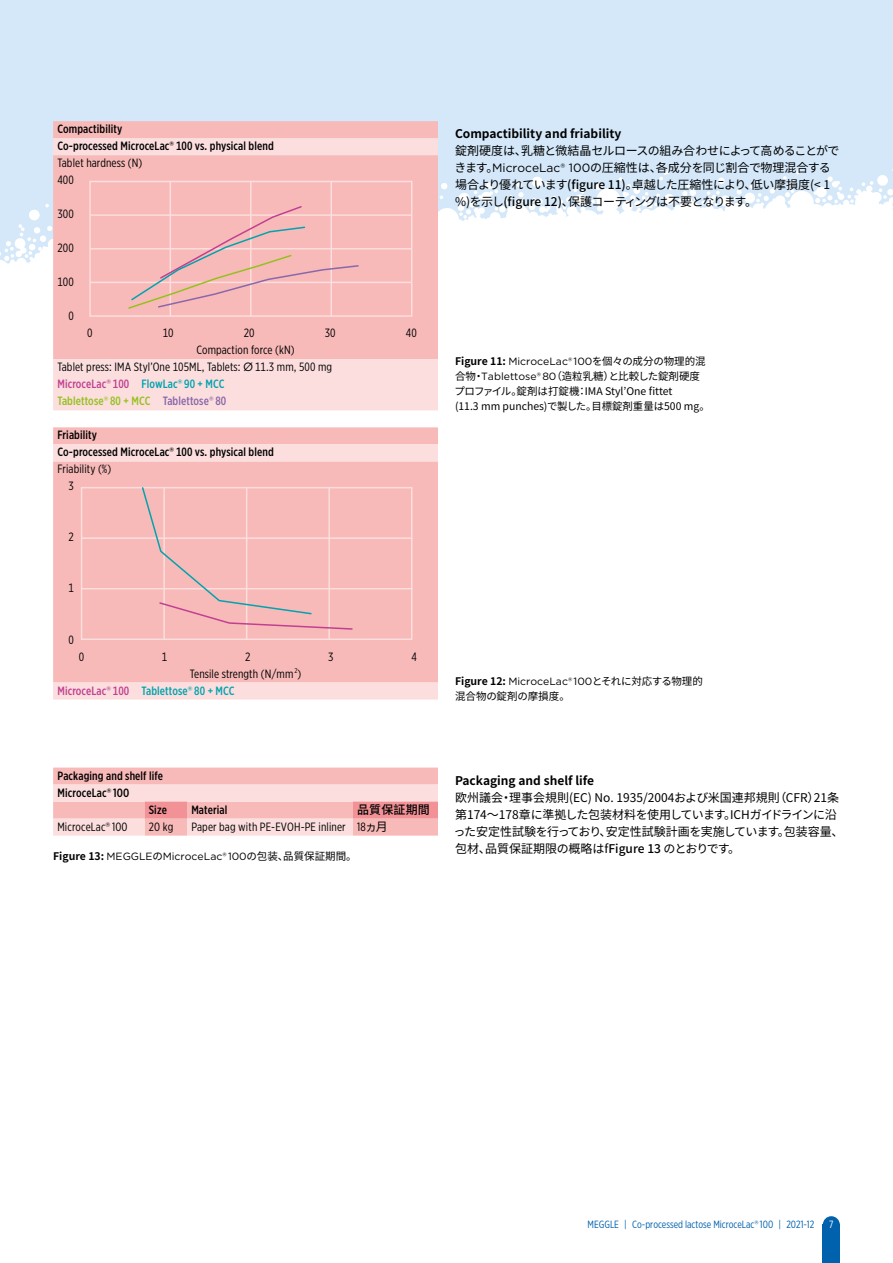
<style>
.page{position:relative;width:893px;height:1263px;background:#fff}
.page>*{position:absolute;margin:0;border:0;box-sizing:border-box;transform-origin:0 0}
.t1{font:12px/17px "Gotham X Narrow";letter-spacing:.01em;color:#000}
.t2{font:500 12px/17px "Gotham X Narrow";letter-spacing:.01em;color:#000}
.t3{font:12px/17px "Noto Sans CJ Kjp";letter-spacing:-.04em;color:#000}
.t4{font:12px/17px "Noto Sans CJ Kjp";letter-spacing:-.01em;color:#000}
.t5{font:700 12px "Noto Sans CJ Kjp";color:#000}
.t6{font:500 12px "Noto Sans CJ Ksc";letter-spacing:.01em;color:#000}
.t7{font:10.5px "Gotham";color:#000}
.t8{font:10.5px/15px "Noto Sans CJ Kjp";color:#000}
.t9{font:10.5px "Gotham X Narrow";color:#0061ad}
.t10{font:10.5px "Gotham X Narrow";color:#fff}
.s1{font-family:"Gotham"}
.s2{font-weight:400}
.s3{font-weight:500;color:#c14091}
.s4{font-family:"Gotham";font-weight:500;color:#c14091}
.s5{font-weight:500;color:#00a3af}
.s6{font-family:"Gotham";font-weight:500;color:#00a3af}
.s7{font-weight:500;color:#94c11c}
.s8{font-family:"Gotham";font-weight:500;color:#94c11c}
.s9{font-weight:500;color:#8967aa}
.s10{font-family:"Gotham";font-weight:500;color:#8967aa}
.s11{font-weight:500}
.s12{font-family:"Noto Sans CJ Kjp";font-weight:700}
.s13{font-family:"Noto Sans CJ Kjp"}
.s14{font-family:"Noto Sans CJ Ksc"}
</style>
<div class="page">
<div style="left:0;top:0;width:893px;height:455px;background:#d4e8f9"></div>
<svg style="left:0;top:169px;width:893px;height:286px;background:#f9fcfe"></svg>
<div style="left:823px;top:1225px;width:17px;height:38px;background:#0061ad"></div>
<div style="left:823px;top:1216px;width:17px;height:17px;background:#0061ad;border-radius:50%"></div>
<div style="left:53px;top:427px;width:385px;height:17px;background:#f7bab9"></div>
<svg style="left:53px;top:444px;width:385px;height:255px;background:#f7c1c0"></svg>
<div style="left:81px;top:487px;width:331px;height:153px;border:2px solid #fbdedd"></div>
<hr style="left:246px;top:488px;width:1px;height:151px;background:#fbdedd">
<hr style="left:163px;top:488px;width:2px;height:151px;background:#fbdedd">
<hr style="left:328px;top:488px;width:2px;height:151px;background:#fbdedd">
<hr style="left:82px;top:537px;width:330px;height:2px;background:#fbdedd">
<hr style="left:82px;top:588px;width:330px;height:1px;background:#fbdedd">
<svg style="left:141px;top:486px;width:213px;height:144px;background:#f3baba"></svg>
<div style="left:53px;top:121px;width:385px;height:17px;background:#f7bab9"></div>
<svg style="left:53px;top:138px;width:385px;height:272px;background:#f8c6c5"></svg>
<div style="left:89px;top:181px;width:323px;height:136px;border:2px solid #fbdedd"></div>
<hr style="left:170px;top:181px;width:1px;height:135px;background:#fbdedd">
<hr style="left:250px;top:181px;width:2px;height:135px;background:#fbdedd">
<hr style="left:330px;top:181px;width:2px;height:135px;background:#fbdedd">
<hr style="left:90px;top:214px;width:322px;height:2px;background:#fbdedd">
<hr style="left:90px;top:248px;width:322px;height:1px;background:#fbdedd">
<hr style="left:90px;top:282px;width:322px;height:1px;background:#fbdedd">
<svg style="left:127px;top:205px;width:233px;height:105px;background:#f1b9b8"></svg>
<svg style="left:53px;top:767px;width:385px;height:69px;background:#f8c7c6"></svg>
<p class="t2" style="left:57px;top:120px;width:218px">Compactibility<br>Co-processed MicroceLac<span class="s1">®</span> 100 vs. physical blend<br><span class="s2">Tablet hardness (N)<br>400</span></p>
<p class="t1" style="left:57px;top:205px;width:18px">300</p>
<p class="t1" style="left:57px;top:239px;width:18px">200</p>
<p class="t1" style="left:57px;top:273px;width:18px">100</p>
<p class="t1" style="left:68px;top:307px;width:7px">0</p>
<p class="t1" style="left:87px;top:324px;width:7px">0</p>
<p class="t1" style="left:163px;top:324px;width:12px">10</p>
<p class="t1" style="left:244px;top:324px;width:12px">20</p>
<p class="t1" style="left:325px;top:324px;width:12px">30</p>
<p class="t1" style="left:406px;top:324px;width:12px">40</p>
<p class="t1" style="left:57px;top:341px;width:276px;text-indent:139px">Compaction force (kN)<br>Tablet press: IMA Styl’One 105ML, Tablets: <span class="s1">Ø</span> 11.3 mm, 500 mg <span class="s3">MicroceLac</span><span class="s4">®</span> <span class="s3">100</span> <span class="s5">FlowLac</span><span class="s6">®</span> <span class="s5">90 + MCC<br></span><span class="s7">Tablettose</span><span class="s8">®</span> <span class="s7">80 + MCC</span> <span class="s9">Tablettose</span><span class="s10">®</span> <span class="s9">80</span></p>
<p class="t2" style="left:57px;top:427px;width:41px">Friability</p>
<p class="t2" style="left:57px;top:444px;width:218px">Co-processed MicroceLac<span class="s1">®</span> 100 vs. physical blend</p>
<p class="t1" style="left:57px;top:460px;width:55px">Friability (%)</p>
<p class="t1" style="left:68px;top:477px;width:7px">3</p>
<p class="t1" style="left:68px;top:529px;width:7px">2</p>
<p class="t1" style="left:68px;top:580px;width:7px">1</p>
<p class="t1" style="left:68px;top:631px;width:7px">0</p>
<p class="t1" style="left:79px;top:648px;width:7px">0</p>
<p class="t1" style="left:162px;top:648px;width:7px">1</p>
<p class="t1" style="left:245px;top:648px;width:7px">2</p>
<p class="t1" style="left:328px;top:648px;width:7px">3</p>
<p class="t1" style="left:411px;top:648px;width:7px">4</p>
<p class="t1" style="left:57px;top:665px;width:246px;text-indent:132px">Tensile strength (N/mm <sup>2</sup>)<br><span class="s3">MicroceLac</span><span class="s4">®</span> <span class="s3">100</span> <span class="s5">Tablettose</span><span class="s6">®</span> <span class="s5">80 + MCC</span></p>
<p class="t5" style="left:455px;top:127px;width:168px">Compactibility and friability</p>
<p class="t3" style="left:454px;top:143px;width:387px">錠剤硬度は、乳糖と微結晶セルロースの組み合わせによって高めることができます。<span class="s1">MicroceLac® 100</span>の圧縮性は、各成分を同じ割合で物理混合する場合より優れています<span class="s11">(figure 11)</span>。卓越した圧縮性により、低い摩損度(&lt; 1 %)を示し<span class="s11">(figure 12)</span>、保護コーティングは不要となります。</p>
<p class="t7" style="left:455px;top:355px;width:252px"><span class="s12">Figure 11:</span> MicroceLac® 100<span class="s13">を個々の成分の物理的混</span></p>
<p class="t8" style="left:454px;top:369px;width:257px">合物・<span class="s1">Tablettose® 80</span>（造粒乳糖）と比較した錠剤硬度プロファイル。錠剤は打錠機：IMA Styl’One fittet<br>(11.3 mm punches)で製した。目標錠剤重量は500 mg。</p>
<p class="t7" style="left:455px;top:674px;width:249px"><span class="s12">Figure 12:</span> MicroceLac® 100<span class="s13">とそれに対応する物理的</span></p>
<p class="t8" style="left:455px;top:688px;width:116px">混合物の錠剤の摩損度。</p>
<p class="t2" style="left:57px;top:767px;width:107px">Packaging and shelf life</p>
<p class="t2" style="left:57px;top:784px;width:74px">MicroceLac<span class="s1">®</span> 100</p>
<p class="t2" style="left:149px;top:801px;width:20px">Size</p>
<p class="t2" style="left:191px;top:801px;width:38px">Material</p>
<p class="t6" style="left:357px;top:803px;width:74px">品質保証期間</p>
<p class="t1" style="left:57px;top:818px;width:72px">MicroceLac<span class="s1">®</span> 100</p>
<p class="t1" style="left:149px;top:818px;width:26px">20 kg</p>
<p class="t1" style="left:191px;top:818px;width:198px">Paper bag with PE-EVOH-PE inliner 18<span class="s14">ヵ月</span></p>
<p class="t7" style="left:53px;top:850px;width:305px"><span class="s12">Figure 13:</span> MEGGLE<span class="s13">の</span>MicroceLac® 100<span class="s13">の包装、品質保証期間。</span></p>
<p class="t5" style="left:455px;top:773px;width:141px">Packaging and shelf life</p>
<p class="t4" style="left:454px;top:789px;width:391px">欧州議会・理事会規則(EC) No. 1935/2004および米国連邦規則（CFR）21条第174～178章に準拠した包装材料を使用しています。ICHガイドラインに沿った安定性試験を行っており、安定性試験計画を実施しています。包装容量、包材、品質保証期限の概略はf<span class="s11">Figure 13</span> のとおりです。</p>
<p class="t9" style="left:588px;top:1218px;width:228px">MEGGLE | Co-processed lactose MicroceLac<span class="s1">®</span> 100 | 2021-12</p>
<p class="t10" style="left:829px;top:1218px;width:6px">7</p>
</div>
